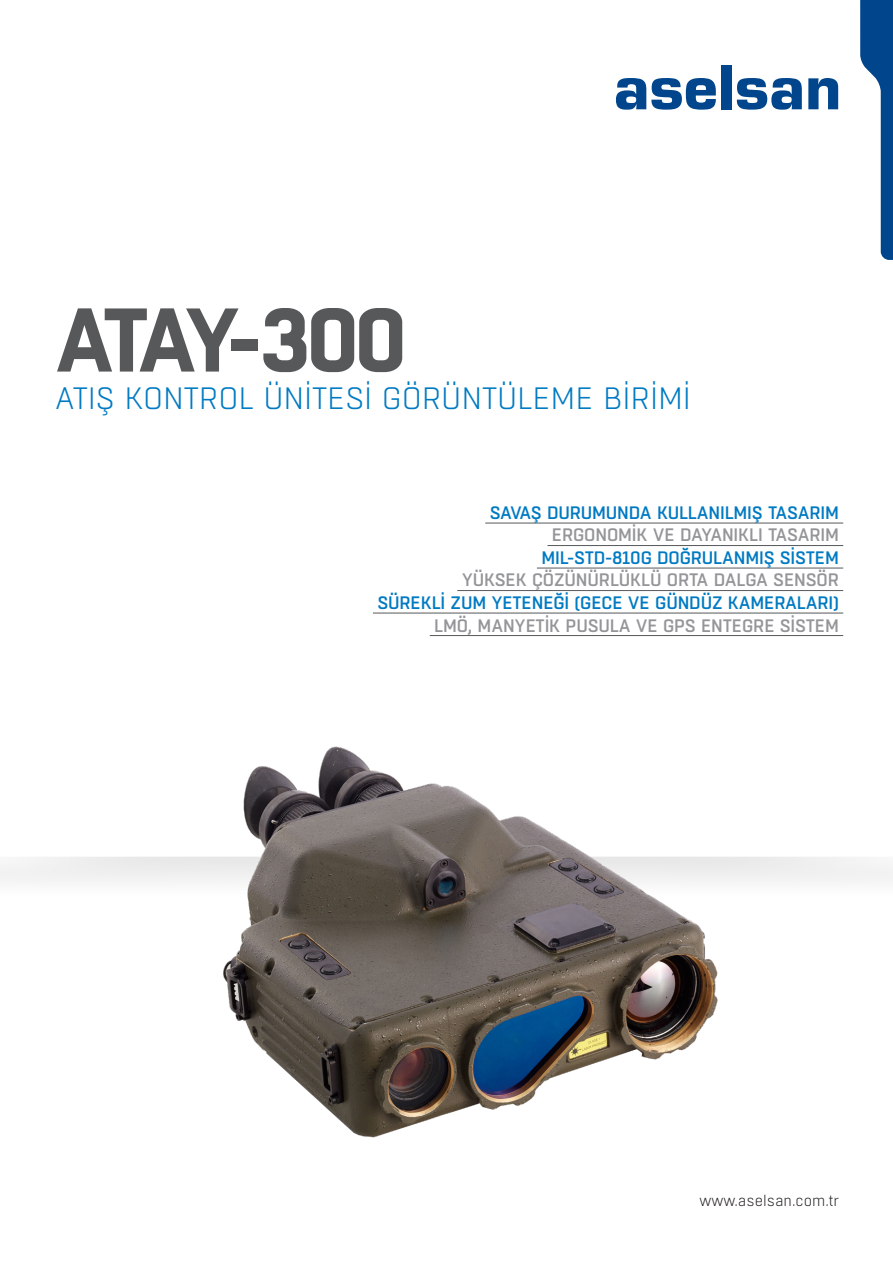
<style>
.page{position:relative;width:893px;height:1263px;background:#fff}
.page>*{position:absolute;margin:0;border:0;box-sizing:border-box;transform-origin:0 0}
.t1{font:700 90px "Boxed";letter-spacing:-.135em;color:#57585a}
.t2{font:300 30.9px "Boxed";letter-spacing:-.005em;color:#007ac2}
.t3{font:500 18px "Boxed";letter-spacing:-.01em;color:#007ac2}
.t4{font:500 18px "Boxed";letter-spacing:-.01em;color:#939598}
.t5{font:300 15px "Boxed";color:#231f20}
</style>
<div class="page">
<svg style="left:616px;top:78px;width:100px;height:32px"></svg>
<div style="left:721px;top:65px;width:10px;height:44px;background:#01468c"></div>
<svg style="left:737px;top:78px;width:65px;height:32px"></svg>
<svg style="left:808px;top:78px;width:30px;height:31px"></svg>
<svg style="left:860px;top:0;width:33px;height:260px"></svg>
<img style="left:197px;top:746px;width:541px;height:392px">
<hr style="left:485px;top:523px;width:358px;height:1px;background:#57585a">
<hr style="left:547px;top:545px;width:296px;height:1px;background:#57585a">
<hr style="left:537px;top:568px;width:306px;height:1px;background:#57585a">
<hr style="left:457px;top:590px;width:386px;height:1px;background:#57585a">
<hr style="left:373px;top:613px;width:470px;height:1px;background:#57585a">
<hr style="left:430px;top:635px;width:413px;height:1px;background:#57585a">
<p class="t1" style="left:55px;top:280px;width:353px">ATAY-300</p>
<p class="t2" style="left:55px;top:379px;width:638px">ATIŞ KONTROL ÜNITESI GÖRÜNTÜLEME BIRIMI</p>
<p class="t3" style="left:490px;top:501px;width:351px">SAVAŞ DURUMUNDA KULLANILMIŞ TASARIM</p>
<p class="t4" style="left:552px;top:524px;width:289px">ERGONOMİK VE DAYANIKLI TASARIM</p>
<p class="t3" style="left:541px;top:546px;width:299px">MIL-STD-810G DOĞRULANMIŞ SİSTEM</p>
<p class="t4" style="left:462px;top:569px;width:379px">YÜKSEK ÇÖZÜNÜRLÜKLÜ ORTA DALGA SENSÖR</p>
<p class="t3" style="left:377px;top:591px;width:463px">SÜREKLİ ZUM YETENEĞİ (GECE VE GÜNDÜZ KAMERALARI)</p>
<p class="t4" style="left:434px;top:614px;width:406px">LMÖ, MANYETİK PUSULA VE GPS ENTEGRE SİSTEM</p>
<p class="t5" style="left:700px;top:1191px;width:141px">www.aselsan.com.tr</p>
</div>
